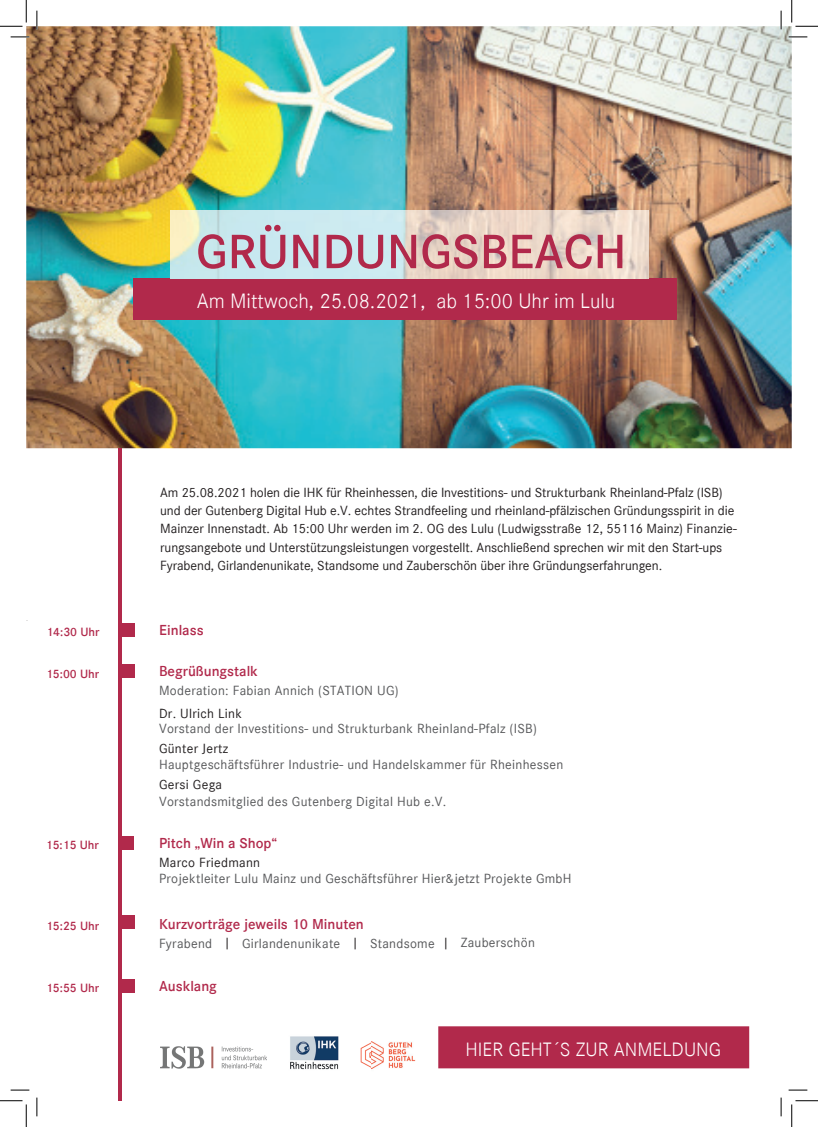
<style>
.page{position:relative;width:818px;height:1127px;background:#fff}
.page>*{position:absolute;margin:0;border:0;box-sizing:border-box;transform-origin:0 0}
.t1{font:600 50px "Corporate S";color:#b1294b}
.t2{font:300 21.62px "Corporate S";color:#fff}
.t3{font:300 20px "Corporate S";color:#fff}
.t4{font:600 15px "Corporate S";color:#b1294b}
.t5{font:13.75px/18.1px "Corporate S";letter-spacing:-.005em;color:#231f20}
.t6{font:13.75px "Corporate S";letter-spacing:.02em;color:#57585a}
.t7{font:13.75px "Corporate S";letter-spacing:.02em;color:#231f20}
.t8{font:600 12.5px "Corporate S";color:#b1294b}
.s1{color:#231f20}
</style>
<div class="page">
<img style="left:26px;top:26px;width:766px;height:422px">
<div style="left:134px;top:278px;width:543px;height:41px;background:#b1294b"></div>
<img style="left:170px;top:210px;width:478px;height:68px">
<div style="left:438px;top:1026px;width:311px;height:42px;background:#b1294b"></div>
<img style="left:160px;top:1046px;width:106px;height:22px">
<hr style="left:118px;top:448px;width:4px;height:652px;background:#b1294b">
<div style="left:121px;top:663px;width:13px;height:14px;background:#b1294b"></div>
<div style="left:121px;top:836px;width:13px;height:13px;background:#b1294b"></div>
<div style="left:121px;top:915px;width:13px;height:13px;background:#b1294b"></div>
<div style="left:121px;top:979px;width:13px;height:13px;background:#b1294b"></div>
<div style="left:121px;top:623px;width:14px;height:13px;background:#b1294b"></div>
<img style="left:290px;top:1036px;width:49px;height:34px">
<img style="left:360px;top:1041px;width:56px;height:29px">
<svg style="left:11px;top:36px;width:18px;height:2px"></svg>
<svg style="left:788px;top:36px;width:19px;height:2px"></svg>
<svg style="left:11px;top:1089px;width:18px;height:1px"></svg>
<svg style="left:788px;top:1089px;width:19px;height:1px"></svg>
<svg style="left:36px;top:11px;width:2px;height:18px"></svg>
<svg style="left:36px;top:1097px;width:2px;height:18px"></svg>
<svg style="left:780px;top:11px;width:2px;height:18px"></svg>
<svg style="left:780px;top:1097px;width:2px;height:18px"></svg>
<svg style="left:0;top:0;width:27px;height:27px"></svg>
<svg style="left:0;top:1100px;width:27px;height:26px"></svg>
<svg style="left:791px;top:0;width:27px;height:27px"></svg>
<svg style="left:791px;top:1100px;width:27px;height:26px"></svg>
<h1 class="t1" style="left:196px;top:223px;width:432px">GRÜNDUNGSBEACH</h1>
<h2 class="t2" style="left:197px;top:289px;width:420px">Am Mittwoch, 25.08.2021, ab 15:00 Uhr im Lulu</h2>
<p class="t5" style="left:160px;top:483px;width:578px">Am 25.08.2021 holen die IHK für Rheinhessen, die Investitions- und Strukturbank Rheinland-Pfalz (ISB) und der Gutenberg Digital Hub e.V. echtes Strandfeeling und rheinland-pfälzischen Gründungsspirit in die Mainzer Innenstadt. Ab 15:00 Uhr werden im 2. OG des Lulu (Ludwigsstraße 12, 55116 Mainz) Finanzie&shy;rungsangebote und Unterstützungsleistungen vorgestellt. Anschließend sprechen wir mit den Start-ups Fyrabend, Girlandenunikate, Standsome und Zauberschön über ihre Gründungserfahrungen.</p>
<p class="t8" style="left:46px;top:625px;width:55px">14:30 Uhr</p>
<p class="t4" style="left:159px;top:621px;width:46px">Einlass</p>
<p class="t8" style="left:46px;top:666px;width:55px">15:00 Uhr</p>
<p class="t4" style="left:159px;top:662px;width:100px">Begrüßungstalk</p>
<p class="t6" style="left:159px;top:682px;width:241px">Moderation: Fabian Annich (STATION UG)</p>
<p class="t8" style="left:46px;top:837px;width:55px">15:15 Uhr</p>
<p class="t8" style="left:46px;top:918px;width:55px">15:25 Uhr</p>
<p class="t7" style="left:159px;top:705px;width:84px">Dr. Ulrich Link</p>
<p class="t6" style="left:159px;top:720px;width:379px">Vorstand der Investitions- und Strukturbank Rheinland-Pfalz (ISB)</p>
<p class="t7" style="left:159px;top:740px;width:71px">Günter Jertz</p>
<p class="t6" style="left:159px;top:756px;width:406px">Hauptgeschäftsführer Industrie- und Handelskammer für Rheinhessen</p>
<p class="t7" style="left:159px;top:776px;width:65px">Gersi Gega</p>
<p class="t6" style="left:159px;top:793px;width:289px">Vorstandsmitglied des Gutenberg Digital Hub e.V.</p>
<p class="t4" style="left:159px;top:833px;width:120px">Pitch „Win a Shop“</p>
<p class="t7" style="left:159px;top:854px;width:103px">Marco Friedmann</p>
<p class="t6" style="left:159px;top:870px;width:414px">Projektleiter Lulu Mainz und Geschäftsführer Hier&amp;jetzt Projekte GmbH</p>
<p class="t4" style="left:159px;top:914px;width:206px">Kurzvorträge jeweils 10 Minuten</p>
<p class="t6" style="left:159px;top:935px;width:377px">Fyrabend <span class="s1">|</span> Girlandenunikate <span class="s1">|</span> Standsome <span class="s1">|</span> Zauberschön</p>
<p class="t8" style="left:46px;top:980px;width:55px">15:55 Uhr</p>
<p class="t4" style="left:159px;top:976px;width:59px">Ausklang</p>
<h3 class="t3" style="left:465px;top:1038px;width:257px">HIER GEHT´S ZUR ANMELDUNG</h3>
</div>
